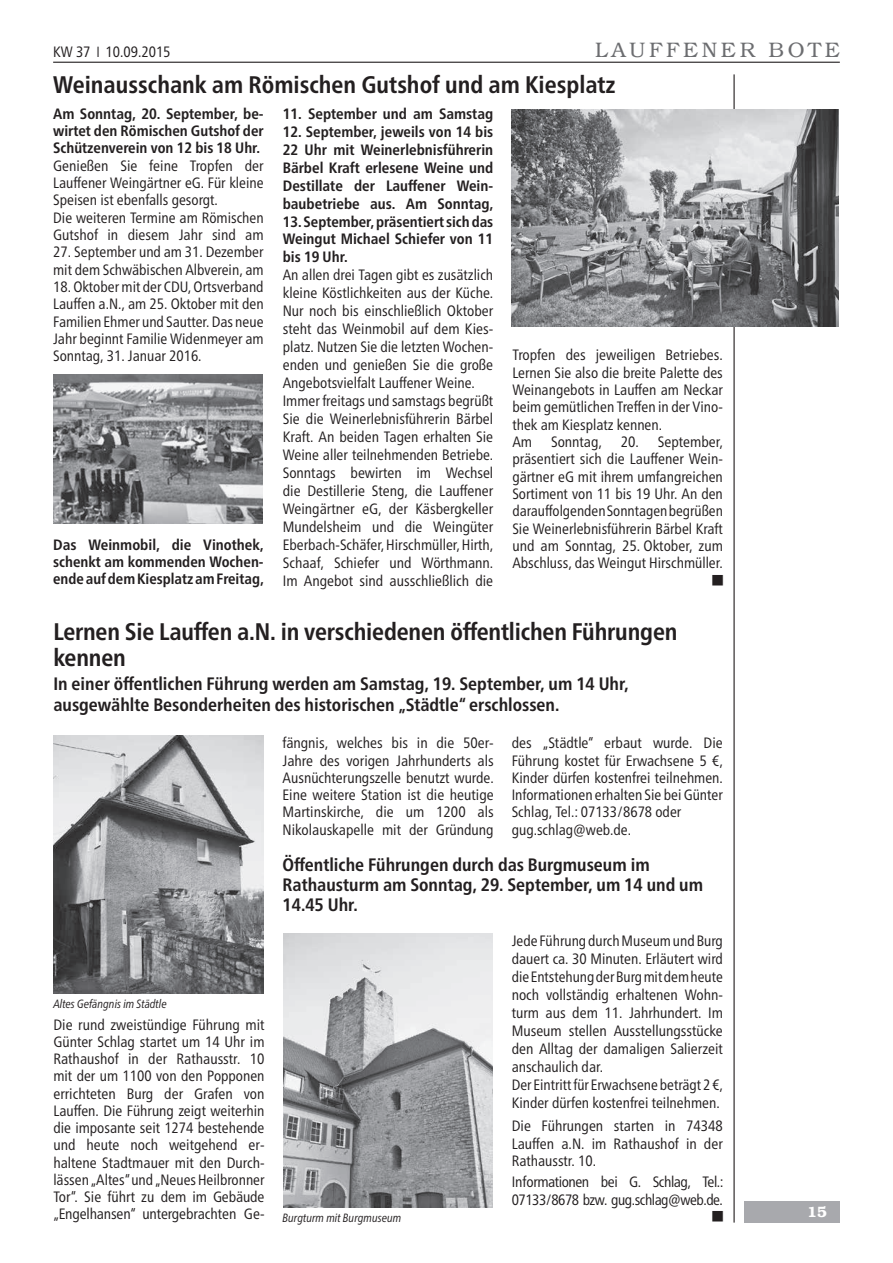
<style>
.page{position:relative;width:893px;height:1263px;background:#fff}
.page>*{position:absolute;margin:0;border:0;box-sizing:border-box;transform-origin:0 0}
.t1{font:700 condensed 24px/25.5px "Frutiger Neue LTW1 G";letter-spacing:-.01em;color:#231f20}
.t2{font:300 21px "Bookman LT";letter-spacing:.17em;color:#6c6d70}
.t3{font:700 condensed 18px/20.2px "Frutiger Neue LTW1 G";color:#231f20}
.t4{font:condensed 15px/18px "Frutiger Neue LTW1 G";color:#231f20}
.t5{font:700 condensed 15px/18px "Frutiger Neue LTW1 G";color:#231f20;text-align:justify}
.t6{font:condensed 15px/17.2px "Frutiger Neue LTW1 G";letter-spacing:-.03em;color:#231f20}
.t7{font:600 15px "Bookman LT";color:#fff}
.t8{font:italic condensed 12px "Frutiger Neue LTW1 G";color:#231f20}
.t9{font:10.5px "European Pi One";color:#231f20}
</style>
<div class="page">
<hr style="left:53px;top:62px;width:787px;height:1px;background:#231f20">
<hr style="left:733px;top:74px;width:2px;height:1148px;background:#231f20">
<div style="left:744px;top:1201px;width:96px;height:21px;background:#a8a9ad"></div>
<img style="left:53px;top:375px;width:210px;height:149px">
<img style="left:53px;top:736px;width:210px;height:258px">
<img style="left:283px;top:933px;width:210px;height:275px">
<img style="left:512px;top:110px;width:327px;height:217px">
<p class="t4" style="left:53px;top:42px;width:119px">KW 37 10.09.2015</p>
<h2 class="t2" style="left:595px;top:38px;width:246px">LAUFFENER BOTE</h2>
<h1 class="t1" style="left:53px;top:70px;width:564px">Weinausschank am Römischen Gutshof und am Kiesplatz</h1>
<p class="t5" style="left:53px;top:103px;width:212px;line-height:17.4px">Am Sonntag, 20. September, be&shy;wirtet den Römischen Gutshof der Schützenverein von 12 bis 18 Uhr.</p>
<p class="t4" style="left:53px;top:156px;width:212px;line-height:17.4px">Genießen Sie feine Tropfen der<br>Lauffener Weingärtner eG. Für kleine<br>Speisen ist ebenfalls gesorgt.<br>Die weiteren Termine am Römischen<br>Gutshof in diesem Jahr sind am</p>
<p class="t4" style="left:53px;top:242px;width:212px;line-height:17.2px">27. September und am 31. Dezember mit dem Schwäbischen Albverein, am</p>
<p class="t4" style="left:53px;top:277px;width:212px;line-height:17.4px;text-align:justify">18. Oktober mit der CDU, Ortsverband Lauffen a.N., am 25. Oktober mit den Familien Ehmer und Sautter. Das neue Jahr beginnt Familie Widenmeyer am Sonntag, 31. Januar 2016.</p>
<p class="t5" style="left:283px;top:103px;width:212px">11. September und am Samstag</p>
<p class="t5" style="left:283px;top:121px;width:212px">12. September, jeweils von 14 bis 22 Uhr mit Weinerlebnisführerin Bärbel Kraft erlesene Weine und Destillate der Lauffener Wein&shy;baubetriebe aus. Am Sonntag,</p>
<p class="t5" style="left:283px;top:211px;width:212px">13. September, präsentiert sich das Weingut Michael Schiefer von 11 bis 19 Uhr.</p>
<p class="t4" style="left:283px;top:265px;width:212px">An allen drei Tagen gibt es zusätzlich kleine Köstlichkeiten aus der Küche.<br>Nur noch bis einschließlich Oktober steht das Weinmobil auf dem Kies&shy;platz. Nutzen Sie die letzten Wochen&shy;enden und genießen Sie die große Angebotsvielfalt Lauffener Weine.<br>Immer freitags und samstags begrüßt Sie die Weinerlebnisführerin Bärbel Kraft. An beiden Tagen erhalten Sie Weine aller teilnehmenden Betriebe.<br>Sonntags bewirten im Wechsel die Destillerie Steng, die Lauffener Weingärtner eG, der Käsbergkeller Mundelsheim und die Weingüter Eberbach-Schäfer, Hirschmüller, Hirth, Schaaf, Schiefer und Wörthmann.<br>Im Angebot sind ausschließlich die</p>
<p class="t4" style="left:512px;top:345px;width:212px;line-height:17.4px">Tropfen des jeweiligen Betriebes.<br>Lernen Sie also die breite Palette des<br>Weinangebots in Lauffen am Neckar beim gemütlichen Treffen in der Vino&shy;thek am Kiesplatz kennen.<br>Am</p>
<p class="t4" style="left:512px;top:432px;width:212px;line-height:17.4px;text-align:justify;text-indent:108px">20. September, präsentiert sich die Lauffener Wein&shy;gärtner eG mit ihrem umfangreichen Sortiment von 11 bis 19 Uhr. An den darauffolgenden Sonntagen begrüßen Sie Weinerlebnisführerin Bärbel Kraft und am Sonntag, 25. Oktober, zum Abschluss, das Weingut Hirschmüller.</p>
<p class="t9" style="left:712px;top:575px;width:12px">W</p>
<h1 class="t1" style="left:53px;top:617px;width:626px">Lernen Sie Lauffen a.N. in verschiedenen öffentlichen Führungen kennen</h1>
<p class="t3" style="left:53px;top:672px;width:577px">In einer öffentlichen Führung werden am Samstag, 19. September, um 14 Uhr, ausgewählte Besonderheiten des historischen „Städtle“ erschlossen.</p>
<p class="t4" style="left:551px;top:431px;width:52px">Sonntag,</p>
<p class="t5" style="left:53px;top:534px;width:212px;line-height:17.4px">Das Weinmobil, die Vinothek, schenkt am kommenden Wochen&shy;ende auf dem Kiesplatz am Freitag,</p>
<p class="t8" style="left:53px;top:995px;width:115px">Altes Gefängnis im Städtle</p>
<p class="t4" style="left:53px;top:1014px;width:213px;line-height:17.2px;text-align:justify">Die rund zweistündige Führung mit Günter Schlag startet um 14 Uhr im Rathaushof in der Rathausstr. 10 mit der um 1100 von den Popponen errichteten Burg der Grafen von Lauffen. Die Führung zeigt weiterhin die imposante seit 1274 bestehende und heute noch weitgehend er&shy;haltene Stadtmauer mit den Durch&shy;lässen „Altes“ und „Neues Heilbronner Tor“. Sie führt zu dem im Gebäude „Engelhansen“ untergebrachten Ge-</p>
<p class="t4" style="left:283px;top:733px;width:213px;line-height:17.2px;text-align:justify">fängnis, welches bis in die 50er-Jahre des vorigen Jahrhunderts als Ausnüchterungszelle benutzt wurde.<br>Eine weitere Station ist die heutige Martinskirche, die um 1200 als Nikolauskapelle mit der Gründung</p>
<p class="t4" style="left:512px;top:733px;width:213px;line-height:17.2px">des „Städtle“ erbaut wurde. Die<br>Führung kostet für Erwachsene 5 €,<br>Kinder dürfen kostenfrei teilnehmen.<br>Informationen erhalten Sie bei Günter<br>Schlag, Tel.: 07133/8678 oder gug.schlag@web.de.</p>
<p class="t3" style="left:283px;top:853px;width:422px">Öffentliche Führungen durch das Burgmuseum im<br>Rathausturm am Sonntag, 29. September, um 14 und um<br>14.45 Uhr.</p>
<p class="t8" style="left:283px;top:1209px;width:120px">Burgturm mit Burgmuseum</p>
<p class="t4" style="left:512px;top:931px;width:213px">Jede Führung durch Museum und Burg dauert ca. 30 Minuten. Erläutert wird die Entstehung der Burg mit dem heute noch vollständig erhaltenen Wohn&shy;turm aus dem 11. Jahrhundert. Im Museum stellen Ausstellungsstücke den Alltag der damaligen Salierzeit anschaulich dar.<br>Der Eintritt für Erwachsene beträgt 2 €, Kinder dürfen kostenfrei teilnehmen.</p>
<p class="t4" style="left:512px;top:1115px;width:213px;text-align:justify">Die Führungen starten in 74348<br>Lauffen a.N. im Rathaushof in der Rathausstr. 10.</p>
<p class="t6" style="left:512px;top:1172px;width:213px">Informationen bei G. Schlag, Tel.:<br>07133/8678 bzw. gug.schlag@web.de.</p>
<p class="t9" style="left:712px;top:1211px;width:12px">W</p>
<p class="t7" style="left:807px;top:1203px;width:21px">15</p>
</div>
